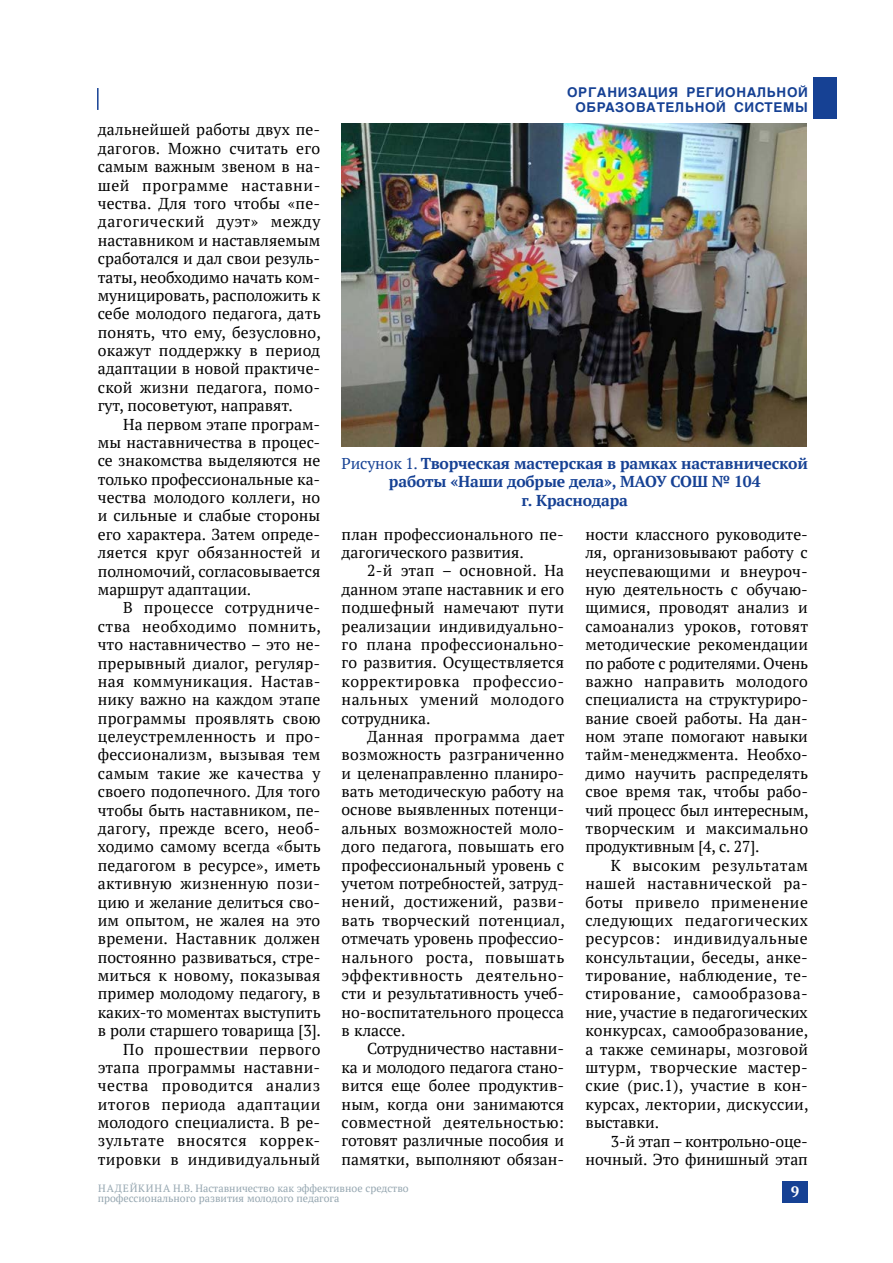
<style>
.page{position:relative;width:893px;height:1263px;background:#fff}
.page>*{position:absolute;margin:0;border:0;box-sizing:border-box;transform-origin:0 0}
.t1{font:15.75px/18.5px "PT Serif";letter-spacing:.01em;color:#000;text-align:justify}
.t2{font:700 15.75px/18.5px "PT Serif";letter-spacing:-.01em;color:#164194;text-align:center}
.t3{font:15.75px/18.5px "PT Serif";letter-spacing:-.015em;color:#000;text-align:right}
.t4{font:700 15px "PT Serif";color:#fff}
.t5{font:700 13.5px/15px "AG Helvetica";letter-spacing:.05em;color:#164194;text-align:right}
.t6{font:10.5px/10.5px "PT Serif";color:#95a6b0}
.s1{font-weight:400}
</style>
<div class="page">
<div style="left:782px;top:1182px;width:26px;height:21px;background:#164194"></div>
<div style="left:813px;top:78px;width:24px;height:41px;background:#164194"></div>
<hr style="left:97px;top:88px;width:2px;height:22px;background:#164194">
<img style="left:342px;top:123px;width:465px;height:324px">
<p class="t1" style="left:98px;top:120px;width:225px">дальнейшей работы двух пе&shy;дагогов. Можно считать его самым важным звеном в на&shy;шей программе наставни&shy;чества. Для того чтобы «пе&shy;дагогический дуэт» между наставником и наставляемым сработался и дал свои резуль&shy;таты, необходимо начать ком&shy;муницировать, расположить к себе молодого педагога, дать понять, что ему, безусловно, окажут поддержку в период адаптации в новой практиче&shy;ской жизни педагога, помо&shy;гут, посоветуют, направят.</p>
<p class="t1" style="left:98px;top:415px;width:224px;text-indent:26px">На первом этапе програм&shy;мы наставничества в процес&shy;се знакомства выделяются не только профессиональные ка&shy;чества молодого коллеги, но и сильные и слабые стороны его характера. Затем опреде&shy;ляется круг обязанностей и полномочий, согласовывается маршрут адаптации.</p>
<p class="t1" style="left:98px;top:598px;width:225px;text-align:right">В процессе сотрудниче&shy;ства необходимо помнить, что наставничество – это не&shy;прерывный диалог, регуляр&shy;ная коммуникация. Настав&shy;нику важно на каждом этапе программы проявлять свою целеустремленность и про&shy;фессионализм, вызывая тем самым такие же качества у своего подопечного. Для того чтобы быть наставником, пе&shy;дагогу, прежде всего, необ&shy;ходимо самому всегда «быть педагогом в ресурсе», иметь активную жизненную пози&shy;цию и желание делиться сво&shy;им опытом, не жалея на это времени. Наставник должен постоянно развиваться, стре&shy;миться к новому, показывая пример молодому педагогу, в каких-то моментах выступить в роли старшего товарища [3].<br>По прошествии первого этапа программы наставни&shy;чества проводится анализ итогов периода адаптации молодого специалиста. В ре&shy;зультате вносятся коррек&shy;тировки в индивидуальный</p>
<p class="t5" style="left:567px;top:84px;width:242px">ОРГАНИЗАЦИЯ РЕГИОНАЛЬНОЙ<br>ОБРАЗОВАТЕЛЬНОЙ СИСТЕМЫ</p>
<p class="t2" style="left:342px;top:454px;width:468px"><span class="s1">Рисунок 1.</span> Творческая мастерская в рамках наставнической работы «Наши добрые дела», МАОУ СОШ № 104<br>г. Краснодара</p>
<p class="t1" style="left:342px;top:525px;width:224px">план профессионального пе&shy;дагогического развития.</p>
<p class="t1" style="left:342px;top:561px;width:224px;text-indent:26px">2-й этап – основной. На данном этапе наставник и его подшефный намечают пути реализации индивидуально&shy;го плана профессионально&shy;го развития. Осуществляется корректировка профессио&shy;нальных умений молодого сотрудника.</p>
<p class="t1" style="left:342px;top:727px;width:225px;text-align:left;text-indent:26px">Данная программа дает возможность разграниченно и целенаправленно планиро&shy;вать методическую работу на основе выявленных потенци&shy;альных возможностей моло&shy;дого педагога, повышать его профессиональный уровень с учетом потребностей, затруд&shy;нений, достижений, разви&shy;вать творческий потенциал, отмечать уровень профессио&shy;нального роста, повышать эффективность деятельно&shy;сти и результативность учеб&shy;но-воспитательного процесса в классе.</p>
<p class="t1" style="left:342px;top:1039px;width:224px;text-indent:26px">Сотрудничество наставни&shy;ка и молодого педагога стано&shy;вится еще более продуктив&shy;ным, когда они занимаются совместной деятельностью: готовят различные пособия и памятки, выполняют обязан-</p>
<p class="t1" style="left:585px;top:525px;width:225px">ности классного руководите&shy;ля, организовывают работу с неуспевающими и внеуроч&shy;ную деятельность с обучаю&shy;щимися, проводят анализ и самоанализ уроков, готовят методические рекомендации по работе с родителями. Очень важно направить молодого специалиста на структуриро&shy;вание своей работы. На дан&shy;ном этапе помогают навыки тайм-менеджмента. Необхо&shy;димо научить распределять свое время так, чтобы рабо&shy;чий процесс был интересным, творческим и максимально продуктивным [4, c. 27].</p>
<p class="t1" style="left:585px;top:856px;width:225px;text-indent:26px">К высоким результатам нашей наставнической ра&shy;боты привело применение следующих педагогических ресурсов: индивидуальные консультации, беседы, анке&shy;тирование, наблюдение, те&shy;стирование, самообразова&shy;ние, участие в педагогических конкурсах, самообразование, а также семинары, мозговой штурм, творческие мастер&shy;ские (рис.1), участие в кон&shy;курсах, лектории, дискуссии, выставки.</p>
<p class="t3" style="left:585px;top:1131px;width:224px">3-й этап – контрольно-оце&shy;ночный. Это финишный этап</p>
<p class="t6" style="left:98px;top:1183px;width:312px">НАДЕЙКИНА Н.В. Наставничество как эффективное средство профессионального развития молодого педагога</p>
<p class="t4" style="left:791px;top:1182px;width:10px">9</p>
</div>
